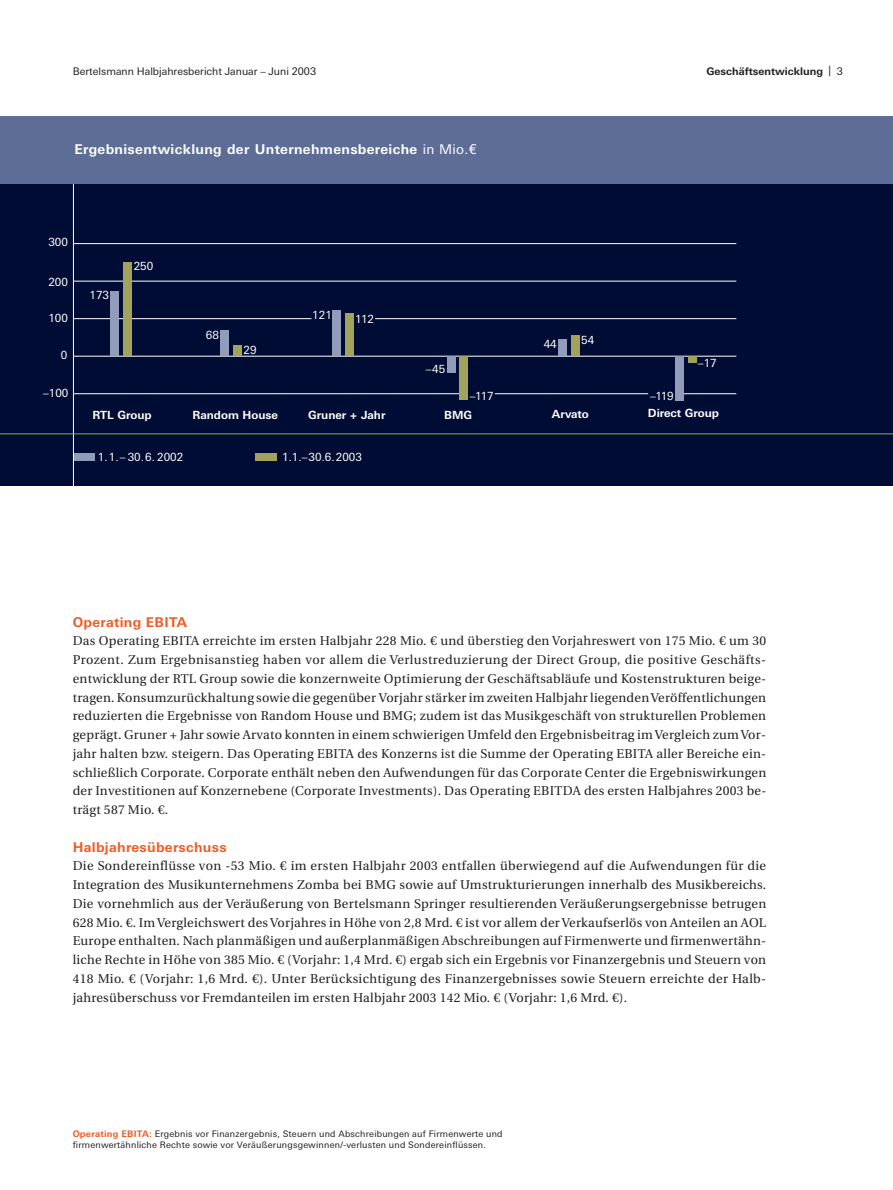
<style>
.page{position:relative;width:893px;height:1190px;background:#fff}
.page>*{position:absolute;margin:0;border:0;box-sizing:border-box;transform-origin:0 0}
.t1{font:700 13.5px "LT Univers Basic";letter-spacing:.025em;color:#fff}
.t2{font:700 13.5px "LT Univers Basic";letter-spacing:.025em;color:#f15a22}
.t3{font:12.75px/18.8px "Utopia";letter-spacing:.02em;color:#231f20;text-align:justify}
.t4{font:11.25px "LT Univers Basic";color:#fff}
.t5{font:700 11.25px "LT Univers Basic";color:#fff}
.t6{font:10.5px "LT Univers Basic";color:#231f20}
.t7{font:700 10.5px "LT Univers Basic";color:#231f20}
.t8{font:9px/11.2px "LT Univers Basic";letter-spacing:.025em;color:#231f20}
.s1{font-weight:400}
.s2{font-weight:700;color:#f15a22}
</style>
<div class="page">
<div style="left:0;top:184px;width:892px;height:301px;background:#000c33"></div>
<hr style="left:495px;top:393px;width:153px;height:1px;background:#fff">
<hr style="left:74px;top:393px;width:390px;height:1px;background:#fff">
<hr style="left:74px;top:318px;width:237px;height:1px;background:#fff">
<hr style="left:74px;top:281px;width:662px;height:1px;background:#fff">
<hr style="left:74px;top:243px;width:662px;height:1px;background:#fff">
<div style="left:73px;top:453px;width:22px;height:8px;background:#919cbb"></div>
<div style="left:256px;top:453px;width:21px;height:8px;background:#a1a35d"></div>
<hr style="left:375px;top:318px;width:361px;height:1px;background:#fff">
<hr style="left:683px;top:393px;width:53px;height:1px;background:#fff">
<hr style="left:74px;top:356px;width:662px;height:1px;background:#fff">
<div style="left:220px;top:330px;width:9px;height:26px;background:#919cbb"></div>
<div style="left:233px;top:345px;width:9px;height:11px;background:#a1a35d"></div>
<div style="left:558px;top:339px;width:8px;height:17px;background:#919cbb"></div>
<div style="left:570px;top:336px;width:9px;height:20px;background:#a1a35d"></div>
<div style="left:332px;top:310px;width:9px;height:46px;background:#919cbb"></div>
<div style="left:345px;top:314px;width:9px;height:42px;background:#a1a35d"></div>
<div style="left:110px;top:291px;width:9px;height:65px;background:#919cbb"></div>
<div style="left:123px;top:262px;width:9px;height:94px;background:#a1a35d"></div>
<div style="left:675px;top:356px;width:8px;height:45px;background:#919cbb"></div>
<div style="left:687px;top:356px;width:9px;height:7px;background:#a1a35d"></div>
<div style="left:447px;top:356px;width:8px;height:17px;background:#919cbb"></div>
<div style="left:459px;top:356px;width:9px;height:44px;background:#a1a35d"></div>
<hr style="left:73px;top:174px;width:1px;height:338px;background:#fff">
<hr style="left:0;top:116px;width:1px;height:68px;background:#5d6d95">
<div style="left:1px;top:116px;width:891px;height:68px;background:#5d6d95"></div>
<hr style="left:0;top:433px;width:892px;height:1px;background:#a1a35d">
<p class="t6" style="left:73px;top:67px;width:245px">Bertelsmann Halbjahresbericht Januar – Juni 2003</p>
<p class="t7" style="left:706px;top:67px;width:138px">Geschäftsentwicklung <span class="s1">| 3</span></p>
<p class="t1" style="left:74px;top:144px;width:403px">Ergebnisentwicklung der Unternehmensbereiche <span class="s1">in Mio.€</span></p>
<p class="t4" style="left:48px;top:238px;width:21px">300</p>
<p class="t4" style="left:48px;top:277px;width:21px">200</p>
<p class="t4" style="left:48px;top:313px;width:21px">100</p>
<p class="t4" style="left:61px;top:351px;width:8px">0</p>
<p class="t4" style="left:90px;top:291px;width:21px">173</p>
<p class="t4" style="left:134px;top:262px;width:21px">250</p>
<p class="t4" style="left:206px;top:331px;width:15px">68</p>
<p class="t4" style="left:243px;top:346px;width:15px">29</p>
<p class="t4" style="left:312px;top:311px;width:21px">121</p>
<p class="t4" style="left:355px;top:315px;width:21px">112</p>
<p class="t4" style="left:425px;top:365px;width:21px">–45</p>
<p class="t4" style="left:43px;top:389px;width:27px">–100</p>
<p class="t4" style="left:470px;top:392px;width:25px">–117</p>
<p class="t5" style="left:92px;top:410px;width:61px">RTL Group</p>
<p class="t5" style="left:192px;top:410px;width:87px">Random House</p>
<p class="t5" style="left:308px;top:410px;width:79px">Gruner + Jahr</p>
<p class="t5" style="left:444px;top:410px;width:29px">BMG</p>
<p class="t4" style="left:98px;top:453px;width:87px">1.1.– 30.6. 2002</p>
<p class="t4" style="left:282px;top:453px;width:81px">1.1.–30.6.2003</p>
<p class="t4" style="left:543px;top:340px;width:15px">44</p>
<p class="t4" style="left:581px;top:336px;width:15px">54</p>
<p class="t4" style="left:650px;top:392px;width:25px">–119</p>
<p class="t4" style="left:698px;top:359px;width:20px">–17</p>
<p class="t5" style="left:552px;top:410px;width:38px">Arvato</p>
<p class="t5" style="left:648px;top:409px;width:73px">Direct Group</p>
<p class="t2" style="left:73px;top:617px;width:116px">Operating EBITA</p>
<p class="t3" style="left:73px;top:632px;width:695px">Das Operating EBITA erreichte im ersten Halbjahr 228 Mio. € und überstieg den Vorjahreswert von 175 Mio. € um 30<br>Prozent. Zum Ergebnisanstieg haben vor allem die Verlustreduzierung der Direct Group, die positive Geschäfts&shy;entwicklung der RTL Group sowie die konzernweite Optimierung der Geschäftsabläufe und Kostenstrukturen beige&shy;tragen. Konsumzurückhaltung sowie die gegenüber Vorjahr stärker im zweiten Halbjahr liegenden Veröffentlichungen reduzierten die Ergebnisse von Random House und BMG; zudem ist das Musikgeschäft von strukturellen Problemen geprägt. Gruner + Jahr sowie Arvato konnten in einem schwierigen Umfeld den Ergebnisbeitrag im Vergleich zum Vor&shy;jahr halten bzw. steigern. Das Operating EBITA des Konzerns ist die Summe der Operating EBITA aller Bereiche ein&shy;schließlich Corporate. Corporate enthält neben den Aufwendungen für das Corporate Center die Ergebniswirkungen der Investitionen auf Konzernebene (Corporate Investments). Das Operating EBITDA des ersten Halbjahres 2003 be&shy;trägt 587 Mio. €.</p>
<p class="t2" style="left:73px;top:842px;width:155px">Halbjahresüberschuss</p>
<p class="t3" style="left:73px;top:857px;width:695px">Die Sondereinflüsse von -53 Mio. € im ersten Halbjahr 2003 entfallen überwiegend auf die Aufwendungen für die Integration des Musikunternehmens Zomba bei BMG sowie auf Umstrukturierungen innerhalb des Musikbereichs.<br>Die vornehmlich aus der Veräußerung von Bertelsmann Springer resultierenden Veräußerungsergebnisse betrugen 628 Mio. €. Im Vergleichswert des Vorjahres in Höhe von 2,8 Mrd. € ist vor allem der Verkaufserlös von Anteilen an AOL Europe enthalten. Nach planmäßigen und außerplanmäßigen Abschreibungen auf Firmenwerte und firmenwertähn&shy;liche Rechte in Höhe von 385 Mio. € (Vorjahr: 1,4 Mrd. €) ergab sich ein Ergebnis vor Finanzergebnis und Steuern von 418 Mio. € (Vorjahr: 1,6 Mrd. €). Unter Berücksichtigung des Finanzergebnisses sowie Steuern erreichte der Halb&shy;jahresüberschuss vor Fremdanteilen im ersten Halbjahr 2003 142 Mio. € (Vorjahr: 1,6 Mrd. €).</p>
<p class="t8" style="left:73px;top:1128px;width:431px"><span class="s2">Operating EBITA:</span> Ergebnis vor Finanzergebnis, Steuern und Abschreibungen auf Firmenwerte und firmenwertähnliche Rechte sowie vor Veräußerungsgewinnen/-verlusten und Sondereinflüssen.</p>
</div>
